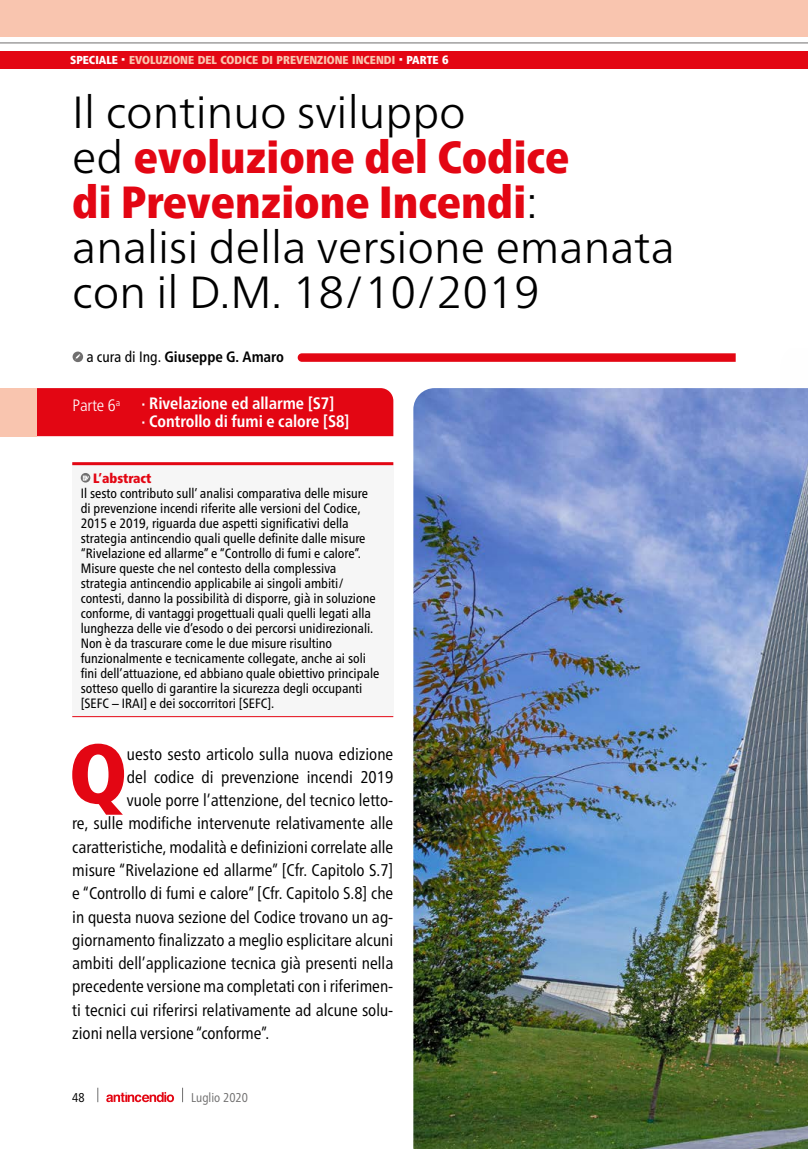
<style>
.page{position:relative;width:808px;height:1149px;background:#fff}
.page>*{position:absolute;margin:0;border:0;box-sizing:border-box;transform-origin:0 0}
.t1{font:900 condensed 83.55px "Frutiger Neue LT Pro";color:#e30613}
.t2{font:300 45px/45px "Frutiger Neue LT Pro";color:#000}
.t3{font:condensed 16.95px "Frutiger Neue LT Pro";color:#000}
.t4{font:700 condensed 16.5px/18px "Frutiger Neue LT Pro";color:#fff}
.t5{font:300 condensed 16.5px "Frutiger Neue LT Pro";color:#fff}
.t6{font:700 condensed 15px "Frutiger Neue LT Pro";color:#000}
.t7{font:condensed 13.5px/15px "Frutiger Neue LT Pro";color:#000}
.t8{font:900 condensed 13.5px "Frutiger Neue LT Pro";color:#e30613}
.t9{font:condensed 12.75px "Frutiger Neue LT Pro";color:#706f6f}
.t10{font:condensed 12.75px "Frutiger Neue LT Pro";color:#000}
.t11{font:900 condensed 11.55px "Frutiger Neue LT Pro";color:#f9c5af}
.s1{color:#fff}
.s2{font-size:16.5px;color:#fff}
.s3{font-size:12px;color:#fff}
.s4{font-weight:900;font-stretch:condensed;color:#e30613}
.s5{font-weight:400}
</style>
<div class="page">
<svg style="left:98px;top:1087px;width:1px;height:14px"></svg>
<svg style="left:182px;top:1087px;width:1px;height:14px"></svg>
<svg style="left:106px;top:1092px;width:68px;height:9px"></svg>
<img style="left:413px;top:388px;width:395px;height:760px">
<div style="left:72px;top:463px;width:321px;height:253px;background:#f6f6f6"></div>
<svg style="left:81px;top:473px;width:9px;height:9px"></svg>
<svg style="left:83px;top:475px;width:6px;height:5px"></svg>
<hr style="left:72px;top:462px;width:321px;height:3px;background:#e30613">
<hr style="left:72px;top:716px;width:321px;height:1px;background:#e30613">
<svg style="left:73px;top:351px;width:10px;height:11px"></svg>
<svg style="left:298px;top:353px;width:438px;height:9px;background:#e4131f"></svg>
<div style="left:36px;top:388px;width:357px;height:48px;background:#e30613"></div>
<div style="left:0;top:388px;width:36px;height:48px;background:#f9c5af"></div>
<hr style="left:0;top:43px;width:808px;height:1px;background:#706f6f">
<div style="left:0;top:51px;width:808px;height:17px;background:#e30613"></div>
<div style="left:0;top:0;width:808px;height:36px;background:#f9c5af"></div>
<img style="left:780px;top:388px;width:28px;height:33px">
<p class="t11" style="left:70px;top:53px;width:380px"><span class="s1">SPECIALE</span> <span class="s2">·</span> EVOLUZIONE DEL CODICE DI PREVENZIONE INCENDI <span class="s2">·</span> <span class="s1">PARTE</span> <span class="s3">6</span></p>
<h2 class="t2" style="left:72px;top:89px;width:604px">Il continuo sviluppo<br>ed <span class="s4">evoluzione del Codice<br>di Prevenzione Incendi</span>: analisi della versione emanata con il D.M. 18/10/2019</h2>
<p class="t6" style="left:86px;top:348px;width:199px"><span class="s5">a cura di Ing.</span> Giuseppe G. Amaro</p>
<p class="t5" style="left:73px;top:395px;width:49px">Parte 6<sup>a</sup></p>
<p class="t4" style="left:142px;top:394px;width:209px">· Rivelazione ed allarme [S7]<br>· Controllo di fumi e calore [S8]</p>
<p class="t8" style="left:93px;top:469px;width:60px">L’abstract</p>
<p class="t7" style="left:81px;top:485px;width:300px">Il sesto contributo sull’ analisi comparativa delle misure di prevenzione incendi riferite alle versioni del Codice, 2015 e 2019, riguarda due aspetti significativi della strategia antincendio quali quelle definite dalle misure “Rivelazione ed allarme” e “Controllo di fumi e calore”.<br>Misure queste che nel contesto della complessiva strategia antincendio applicabile ai singoli ambiti/ contesti, danno la possibilità di disporre, già in soluzione conforme, di vantaggi progettuali quali quelli legati alla lunghezza delle vie d’esodo o dei percorsi unidirezionali.<br>Non è da trascurare come le due misure risultino funzionalmente e tecnicamente collegate, anche ai soli fini dell’attuazione, ed abbiano quale obiettivo principale sotteso quello di garantire la sicurezza degli occupanti [SEFC – IRAI] e dei soccorritori [SEFC].</p>
<h1 class="t1" style="left:69px;top:723px;width:59px">Q</h1>
<p class="t3" style="left:127px;top:743px;width:268px">uesto sesto articolo sulla nuova edizione</p>
<p class="t3" style="left:127px;top:766px;width:268px">del codice di prevenzione incendi 2019</p>
<p class="t3" style="left:127px;top:790px;width:268px">vuole porre l’attenzione, del tecnico letto-</p>
<p class="t3" style="left:72px;top:813px;width:322px">re, sulle modifiche intervenute relativamente alle</p>
<p class="t3" style="left:72px;top:836px;width:323px">caratteristiche, modalità e definizioni correlate alle</p>
<p class="t3" style="left:72px;top:859px;width:323px">misure “Rivelazione ed allarme” [Cfr. Capitolo S.7]</p>
<p class="t3" style="left:72px;top:883px;width:323px">e “Controllo di fumi e calore” [Cfr. Capitolo S.8] che</p>
<p class="t3" style="left:72px;top:906px;width:323px">in questa nuova sezione del Codice trovano un ag-</p>
<p class="t3" style="left:72px;top:929px;width:323px">giornamento finalizzato a meglio esplicitare alcuni</p>
<p class="t3" style="left:72px;top:952px;width:323px">ambiti dell’applicazione tecnica già presenti nella</p>
<p class="t3" style="left:72px;top:976px;width:323px">precedente versione ma completati con i riferimen-</p>
<p class="t3" style="left:72px;top:999px;width:323px">ti tecnici cui riferirsi relativamente ad alcune solu-</p>
<p class="t3" style="left:72px;top:1022px;width:198px">zioni nella versione “conforme”.</p>
<p class="t10" style="left:72px;top:1089px;width:14px">48</p>
<p class="t9" style="left:191px;top:1089px;width:58px">Luglio 2020</p>
</div>
